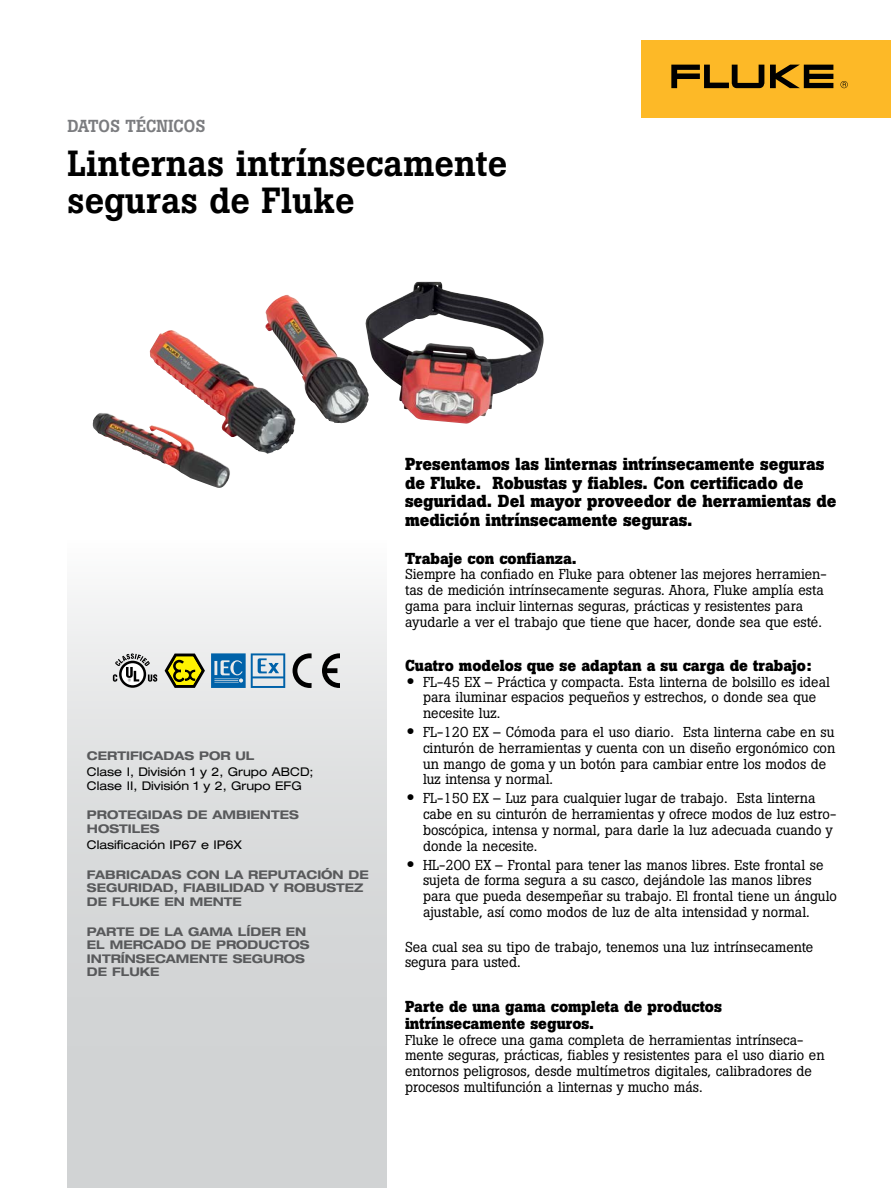
<style>
.page{position:relative;width:891px;height:1188px;background:#fff}
.page>*{position:absolute;margin:0;border:0;box-sizing:border-box;transform-origin:0 0}
.t1{font:500 36px/37.5px "Boton Pro";color:#000}
.t2{font:700 17.25px/18.8px "Boton Pro";color:#000}
.t3{font:500 17.25px "Boton Pro";color:#7b7c7f}
.t4{font:700 15.75px/17.2px "Boton Pro";color:#000}
.t5{font:14.25px/15.8px "Boton Pro";color:#000}
.t6{font:700 expanded 12px/13.5px "Helvetica Neue LT Pro";color:#58595b}
.t7{font:expanded 12px/13.5px "Helvetica Neue LT Pro";color:#000}
.s1{font-family:"Helvetica Neue LT Pro";font-weight:500;font-stretch:expanded;font-size:16.5px}
</style>
<div class="page">
<div style="left:68px;top:540px;width:319px;height:648px;background:linear-gradient(to bottom,#f3f3f3,#c8cbcc)"></div>
<div style="left:641px;top:40px;width:250px;height:78px;background:#fdb927"></div>
<svg style="left:671px;top:65px;width:162px;height:23px"></svg>
<svg style="left:840px;top:81px;width:8px;height:7px"></svg>
<svg style="left:119px;top:661px;width:27px;height:27px"></svg>
<div style="left:122px;top:663px;width:22px;height:22px;background:#fff;border-radius:50%"></div>
<svg style="left:113px;top:653px;width:44px;height:29px"></svg>
<svg style="left:165px;top:654px;width:40px;height:34px"></svg>
<svg style="left:211px;top:653px;width:74px;height:35px"></svg>
<svg style="left:293px;top:653px;width:19px;height:35px"></svg>
<svg style="left:322px;top:653px;width:18px;height:35px"></svg>
<img style="left:264px;top:282px;width:280px;height:142px">
<p class="t3" style="left:68px;top:115px;width:139px">DATOS TÉCNICOS</p>
<h1 class="t1" style="left:68px;top:144px;width:441px">Linternas intrínsecamente seguras de Fluke</h1>
<p class="t6" style="left:87px;top:749px;width:169px">CERTIFICADAS POR UL</p>
<p class="t7" style="left:87px;top:765px;width:228px">Clase I, División 1 y 2, Grupo ABCD;<br>Clase II, División 1 y 2, Grupo EFG</p>
<p class="t6" style="left:87px;top:808px;width:213px">PROTEGIDAS DE AMBIENTES<br>HOSTILES</p>
<p class="t7" style="left:87px;top:838px;width:157px">Clasificación IP67 e IP6X</p>
<p class="t6" style="left:87px;top:867px;width:283px">FABRICADAS CON LA REPUTACIÓN DE<br>SEGURIDAD, FIABILIDAD Y ROBUSTEZ<br>DE FLUKE EN MENTE</p>
<p class="t6" style="left:87px;top:924px;width:224px">PARTE DE LA GAMA LÍDER EN<br>EL MERCADO DE PRODUCTOS<br>INTRÍNSECAMENTE SEGUROS<br>DE FLUKE</p>
<p class="t2" style="left:405px;top:454px;width:433px">Presentamos las linternas intrínsecamente seguras de Fluke. Robustas y fiables. Con certificado de seguridad. Del mayor proveedor de herramientas de medición intrínsecamente seguras.</p>
<p class="t4" style="left:405px;top:550px;width:173px">Trabaje con confianza.</p>
<p class="t5" style="left:405px;top:567px;width:423px">Siempre ha confiado en Fluke para obtener las mejores herramien&shy;tas de medición intrínsecamente seguras. Ahora, Fluke amplía esta gama para incluir linternas seguras, prácticas y resistentes para ayudarle a ver el trabajo que tiene que hacer, donde sea que esté.</p>
<p class="t4" style="left:405px;top:657px;width:408px">Cuatro modelos que se adaptan a su carga de trabajo:</p>
<p class="t5" style="left:423px;top:674px;width:408px;text-indent:-17px"><span class="s1">•</span> FL-45 EX – Práctica y compacta. Esta linterna de bolsillo es ideal para iluminar espacios pequeños y estrechos, o donde sea que necesite luz.</p>
<p class="t5" style="left:423px;top:724px;width:414px;text-indent:-17px"><span class="s1">•</span> FL-120 EX – Cómoda para el uso diario. Esta linterna cabe en su cinturón de herramientas y cuenta con un diseño ergonómico con un mango de goma y un botón para cambiar entre los modos de luz intensa y normal.</p>
<p class="t5" style="left:423px;top:791px;width:415px;text-indent:-17px"><span class="s1">•</span> FL-150 EX – Luz para cualquier lugar de trabajo. Esta linterna cabe en su cinturón de herramientas y ofrece modos de luz estro&shy;boscópica, intensa y normal, para darle la luz adecuada cuando y donde la necesite.</p>
<p class="t5" style="left:423px;top:857px;width:416px;text-indent:-17px"><span class="s1">•</span> HL-200 EX – Frontal para tener las manos libres. Este frontal se sujeta de forma segura a su casco, dejándole las manos libres para que pueda desempeñar su trabajo. El frontal tiene un ángulo ajustable, así como modos de luz de alta intensidad y normal.</p>
<p class="t5" style="left:405px;top:939px;width:410px">Sea cual sea su tipo de trabajo, tenemos una luz intrínsecamente segura para usted.</p>
<p class="t4" style="left:405px;top:998px;width:318px">Parte de una gama completa de productos intrínsecamente seguros.</p>
<p class="t5" style="left:405px;top:1032px;width:421px">Fluke le ofrece una gama completa de herramientas intrínseca&shy;mente seguras, prácticas, fiables y resistentes para el uso diario en entornos peligrosos, desde multímetros digitales, calibradores de procesos multifunción a linternas y mucho más.</p>
</div>
